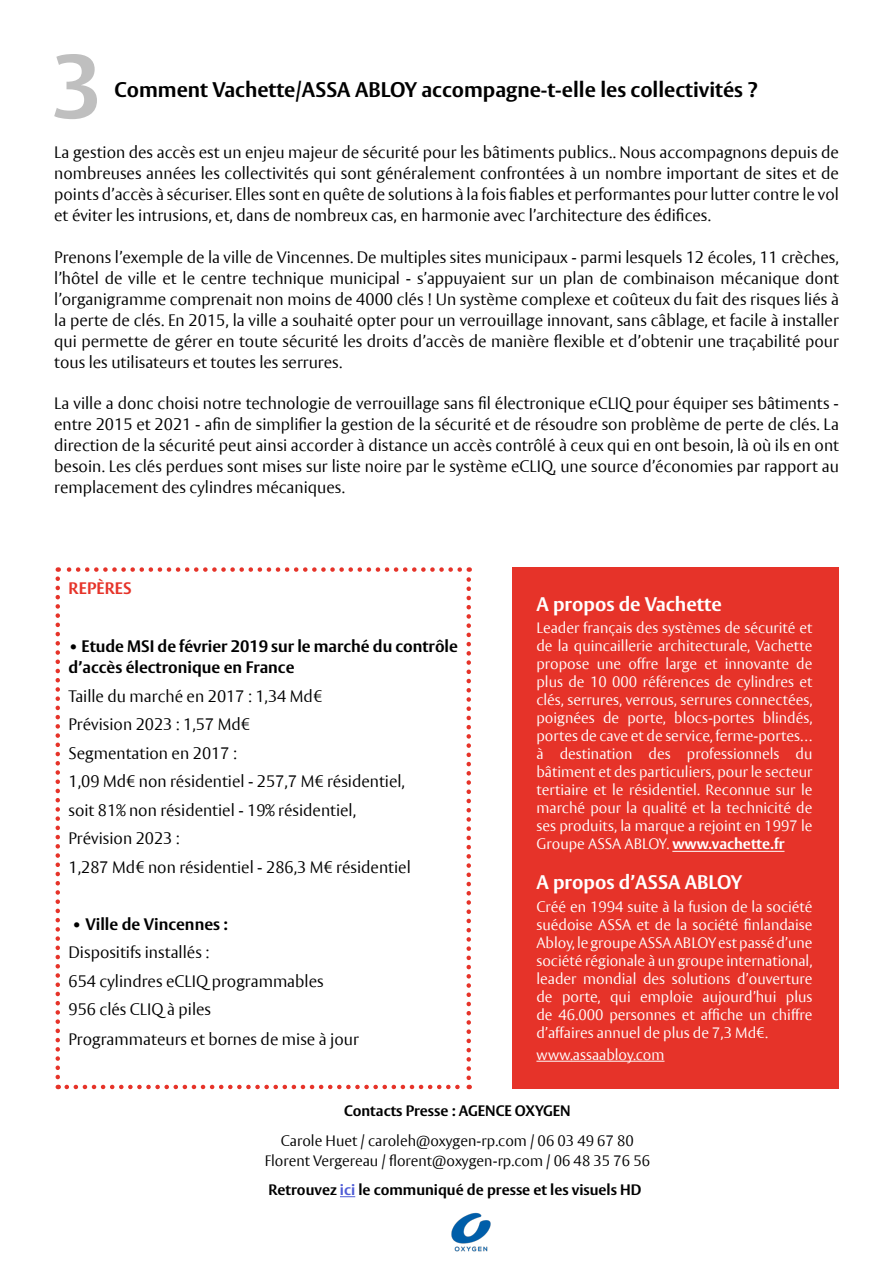
<style>
.page{position:relative;width:893px;height:1263px;background:#fff}
.page>*{position:absolute;margin:0;border:0;box-sizing:border-box;transform-origin:0 0}
.t1{font:700 21px "ASSA Vesta";color:#000}
.t2{font:700 19.5px "ASSA Vesta";color:#fff}
.t3{font:300 16.5px/21px "ASSA Vesta";color:#000;text-align:justify}
.t4{font:700 16.5px/21px "ASSA Vesta";color:#000}
.t5{font:700 16.5px "ASSA Vesta";letter-spacing:.015em;color:#e63329}
.t6{font:300 15px/18px "ASSA Vesta";color:#fff;text-align:justify}
.t7{font:300 15px/19.5px "ASSA Vesta";color:#000;text-align:center}
.t8{font:700 15px "ASSA Vesta";color:#000}
.s1{font-weight:700}
.s2{color:#4f5cd6}
</style>
<div class="page">
<svg style="left:54px;top:54px;width:43px;height:65px"></svg>
<div style="left:512px;top:567px;width:327px;height:522px;background:#e63329"></div>
<hr style="left:672px;top:851px;width:112px;height:1px;background:#fff">
<hr style="left:536px;top:1061px;width:128px;height:1px;background:#fff">
<img style="left:451px;top:1212px;width:40px;height:40px">
<svg style="left:340px;top:1196px;width:15px;height:1px"></svg>
<svg style="left:56px;top:579px;width:4px;height:510px"></svg>
<svg style="left:67px;top:1085px;width:403px;height:4px"></svg>
<svg style="left:466px;top:567px;width:5px;height:511px"></svg>
<svg style="left:58px;top:567px;width:402px;height:5px"></svg>
<p class="t1" style="left:115px;top:77px;width:645px">Comment Vachette/ASSA ABLOY accompagne-t-elle les collectivités ?</p>
<p class="t3" style="left:54px;top:143px;width:786px">La gestion des accès est un enjeu majeur de sécurité pour les bâtiments publics.. Nous accompagnons depuis de nombreuses années les collectivités qui sont généralement confrontées à un nombre important de sites et de points d’accès à sécuriser. Elles sont en quête de solutions à la fois fiables et performantes pour lutter contre le vol et éviter les intrusions, et, dans de nombreux cas, en harmonie avec l’architecture des édifices.</p>
<p class="t3" style="left:54px;top:248px;width:786px">Prenons l’exemple de la ville de Vincennes. De multiples sites municipaux - parmi lesquels 12 écoles, 11 crèches, l’hôtel de ville et le centre technique municipal - s’appuyaient sur un plan de combinaison mécanique dont l’organigramme comprenait non moins de 4000 clés ! Un système complexe et coûteux du fait des risques liés à la perte de clés. En 2015, la ville a souhaité opter pour un verrouillage innovant, sans câblage, et facile à installer qui permette de gérer en toute sécurité les droits d’accès de manière flexible et d’obtenir une traçabilité pour tous les utilisateurs et toutes les serrures.</p>
<p class="t3" style="left:54px;top:393px;width:786px">La ville a donc choisi notre technologie de verrouillage sans fil électronique eCLIQ pour équiper ses bâtiments - entre 2015 et 2021 - afin de simplifier la gestion de la sécurité et de résoudre son problème de perte de clés. La direction de la sécurité peut ainsi accorder à distance un accès contrôlé à ceux qui en ont besoin, là où ils en ont besoin. Les clés perdues sont mises sur liste noire par le système eCLIQ, une source d’économies par rapport au remplacement des cylindres mécaniques.</p>
<p class="t5" style="left:69px;top:578px;width:65px">REPÈRES</p>
<p class="t4" style="left:69px;top:637px;width:391px">• Etude MSI de février 2019 sur le marché du contrôle d’accès électronique en France</p>
<p class="t3" style="left:69px;top:683px;width:344px;line-height:28.5px;text-align:left">Taille du marché en 2017 : 1,34 Md€<br>Prévision 2023 : 1,57 Md€<br>Segmentation en 2017 :<br>1,09 Md€ non résidentiel - 257,7 M€ résidentiel, soit 81% non résidentiel - 19% résidentiel, Prévision 2023 :<br>1,287 Md€ non résidentiel - 286,3 M€ résidentiel</p>
<p class="t4" style="left:72px;top:914px;width:157px">• Ville de Vincennes :</p>
<p class="t3" style="left:69px;top:939px;width:257px;line-height:28.5px;text-align:left">Dispositifs installés :<br>654 cylindres eCLIQ programmables<br>956 clés CLIQ à piles</p>
<p class="t3" style="left:69px;top:1030px;width:292px">Programmateurs et bornes de mise à jour</p>
<p class="t2" style="left:536px;top:592px;width:187px">A propos de Vachette</p>
<p class="t6" style="left:536px;top:620px;width:278px">Leader français des systèmes de sécurité et de la quincaillerie architecturale, Vachette propose une offre large et innovante de plus de 10 000 références de cylindres et clés, serrures, verrous, serrures connectées, poignées de porte, blocs-portes blindés, portes de cave et de service, ferme-portes… à destination des professionnels du bâtiment et des particuliers, pour le secteur tertiaire et le résidentiel. Reconnue sur le marché pour la qualité et la technicité de ses produits, la marque a rejoint en 1997 le Groupe ASSA ABLOY. <span class="s1">www.vachette.fr</span></p>
<p class="t2" style="left:536px;top:870px;width:207px">A propos d’ASSA ABLOY</p>
<p class="t6" style="left:536px;top:898px;width:278px">Créé en 1994 suite à la fusion de la société suédoise ASSA et de la société finlandaise Abloy, le groupe ASSA ABLOY est passé d’une société régionale à un groupe international, leader mondial des solutions d’ouverture de porte, qui emploie aujourd’hui plus de 46.000 personnes et affiche un chiffre d’affaires annuel de plus de 7,3 Md€.</p>
<p class="t6" style="left:536px;top:1046px;width:130px">www.assaabloy.com</p>
<p class="t8" style="left:344px;top:1102px;width:228px">Contacts Presse : AGENCE OXYGEN</p>
<p class="t7" style="left:265px;top:1132px;width:387px">Carole Huet / caroleh@oxygen-rp.com / 06 03 49 67 80<br>Florent Vergereau / florent@oxygen-rp.com / 06 48 35 76 56</p>
<p class="t8" style="left:269px;top:1180px;width:374px">Retrouvez <span class="s2">ici</span> le communiqué de presse et les visuels HD</p>
</div>
